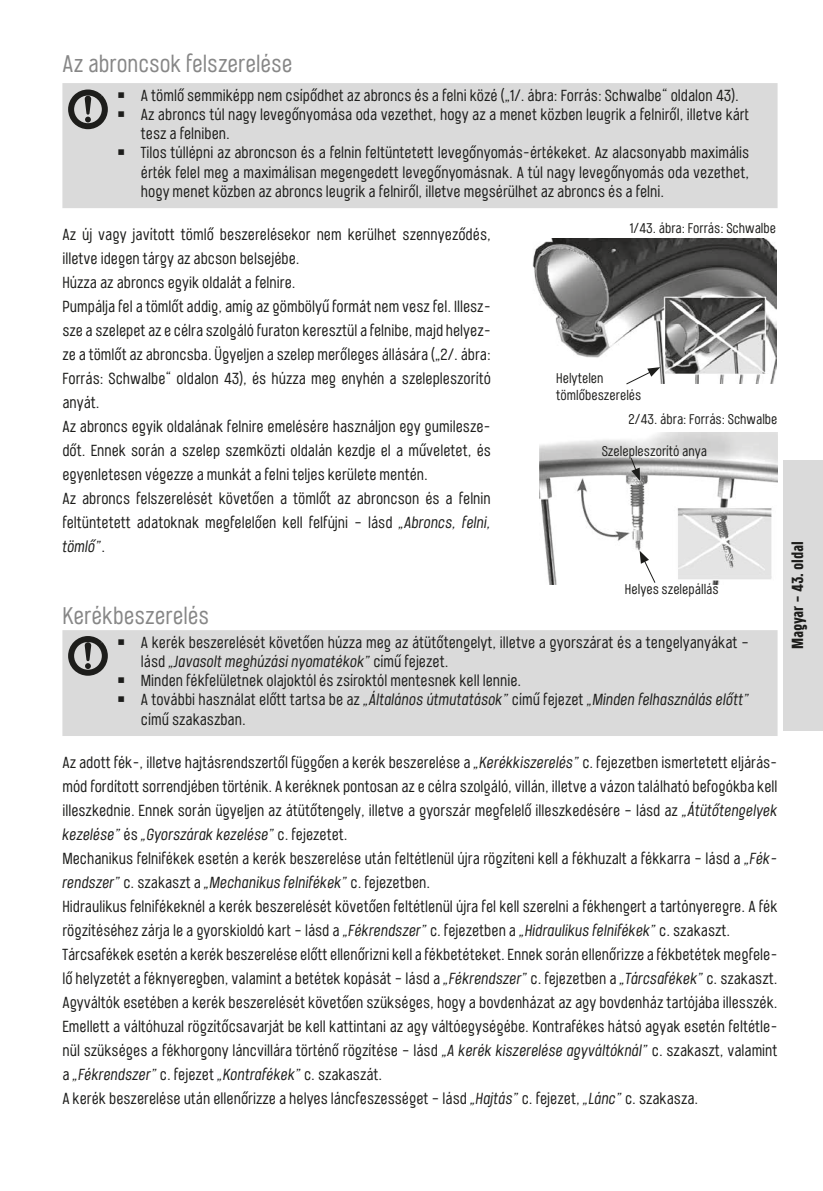
<style>
.page{position:relative;width:823px;height:1191px;background:#fff}
.page>*{position:absolute;margin:0;border:0;box-sizing:border-box;transform-origin:0 0}
.t1{font:24px "Port Condensed";letter-spacing:-.005em;color:#878787}
.t2{font:16px/24px "Port Condensed";color:#1d1d1b}
.t3{font:italic 16px "Port Condensed";color:#1d1d1b}
.t4{font:700 16px "Port Condensed";letter-spacing:-.005em;color:#1d1d1b}
.t5{font:14px/16.8px "Port Condensed";color:#1d1d1b}
.s1{font-style:italic}
.s2{font-style:normal}
</style>
<div class="page">
<div style="left:782px;top:460px;width:40px;height:271px;background:#dadada"></div>
<div style="left:62px;top:83px;width:715px;height:125px;background:#dadada"></div>
<svg style="left:64px;top:86px;width:47px;height:47px;background:#999"></svg>
<img style="left:532px;top:238px;width:243px;height:145px">
<svg style="left:625px;top:367px;width:35px;height:18px"></svg>
<img style="left:539px;top:432px;width:238px;height:152px">
<svg style="left:639px;top:550px;width:16px;height:33px"></svg>
<svg style="left:630px;top:457px;width:9px;height:24px"></svg>
<div style="left:62px;top:630px;width:715px;height:106px;background:#dadada"></div>
<svg style="left:64px;top:633px;width:47px;height:46px;background:#989897"></svg>
<h1 class="t1" style="left:62px;top:48px;width:231px">Az abroncsok felszerelése</h1>
<p class="t2" style="left:118px;top:83px;width:621px">￭ A tömlő semmiképp nem csípődhet az abroncs és a felni közé („1/. ábra: Forrás: Schwalbe“ oldalon 43).</p>
<p class="t2" style="left:118px;top:102px;width:632px">￭ Az abroncs túl nagy levegőnyomása oda vezethet, hogy az a menet közben leugrik a felniről, illetve kárt</p>
<p class="t2" style="left:141px;top:121px;width:90px">tesz a felniben.</p>
<p class="t2" style="left:118px;top:140px;width:632px">￭ Tilos túllépni az abroncson és a felnin feltüntetett levegőnyomás-értékeket. Az alacsonyabb maximális</p>
<p class="t2" style="left:141px;top:160px;width:609px">érték felel meg a maximálisan megengedett levegőnyomásnak. A túl nagy levegőnyomás oda vezethet,</p>
<p class="t2" style="left:141px;top:179px;width:524px">hogy menet közben az abroncs leugrik a felniről, illetve megsérülhet az abroncs és a felni.</p>
<p class="t2" style="left:62px;top:222px;width:430px">Az új vagy javított tömlő beszerelésekor nem kerülhet szennyeződés, illetve idegen tárgy az abcson belsejébe.<br>Húzza az abroncs egyik oldalát a felnire.<br>Pumpálja fel a tömlőt addig, amíg az gömbölyű formát nem vesz fel. Illes - sze a szelepet az e célra szolgáló furaton keresztül a felnibe, majd helyez&shy;ze a tömlőt az abroncsba. Ügyeljen a szelep merőleges állására („2/. ábra:<br>Forrás: Schwalbe“ oldalon 43), és húzza meg enyhén a szelepleszorító anyát.</p>
<p class="t2" style="left:62px;top:414px;width:430px">Az abroncs egyik oldalának felnire emelésére használjon egy gumilesze&shy;dőt. Ennek során a szelep szemközti oldalán kezdje el a műveletet, és egyenletesen végezze a munkát a felni teljes kerülete mentén.<br>Az abroncs felszerelését követően a tömlőt az abroncson és a felnin feltüntetett adatoknak megfelelően kell felfújni – lásd <span class="s1">„Abroncs, felni, tömlő”</span>.</p>
<p class="t5" style="left:629px;top:219px;width:148px">1/43. ábra: Forrás: Schwalbe</p>
<p class="t5" style="left:556px;top:370px;width:87px">Helytelen tömlőbeszerelés</p>
<p class="t5" style="left:628px;top:411px;width:150px">2/43. ábra: Forrás: Schwalbe</p>
<p class="t5" style="left:601px;top:442px;width:107px">Szelepleszorító anya</p>
<p class="t5" style="left:624px;top:581px;width:95px">Helyes szelepállás</p>
<h1 class="t1" style="left:62px;top:600px;width:148px">Kerékbeszerelés</h1>
<p class="t2" style="left:118px;top:630px;width:632px">￭ A kerék beszerelését követően húzza meg az átütőtengelyt, illetve a gyorszárat és a tengelyanyákat –</p>
<p class="t3" style="left:141px;top:651px;width:309px"><span class="s2">lásd</span> „Javasolt meghúzási nyomatékok” <span class="s2">című fejezet.</span></p>
<p class="t2" style="left:118px;top:668px;width:404px">￭ Minden fékfelületnek olajoktól és zsíroktól mentesnek kell lennie.</p>
<p class="t3" style="left:118px;top:689px;width:632px"><span class="s2">￭ A további használat előtt tartsa be az</span> „Általános útmutatások” <span class="s2">című fejezet</span> „Minden felhasználás előtt”</p>
<p class="t2" style="left:141px;top:707px;width:106px">című szakaszban.</p>
<p class="t2" style="left:62px;top:750px;width:716px">Az adott fék-, illetve hajtásrendszertől függően a kerék beszerelése a <span class="s1">„Kerékkiszerelés”</span> c. fejezetben ismertetett eljárás&shy;mód fordított sorrendjében történik. A keréknek pontosan az e célra szolgáló, villán, illetve a vázon található befogókba kell illeszkednie. Ennek során ügyeljen az átütőtengely, illetve a gyorszár megfelelő illeszkedésére – lásd az <span class="s1">„Átütőtengelyek kezelése”</span> és <span class="s1">„Gyorszárak kezelése”</span> c. fejezetet.<br>Mechanikus felnifékek esetén a kerék beszerelése után feltétlenül újra rögzíteni kell a fékhuzalt a fékkarra – lásd a <span class="s1">„Fék&shy;rendszer”</span> c. szakaszt a <span class="s1">„Mechanikus felnifékek”</span> c. fejezetben.<br>Hidraulikus felnifékeknél a kerék beszerelését követően feltétlenül újra fel kell szerelni a fékhengert a tartónyeregre. A fék rögzítéséhez zárja le a gyorskioldó kart – lásd a <span class="s1">„Fékrendszer”</span> c. fejezetben a <span class="s1">„Hidraulikus felnifékek”</span> c. szakaszt.<br>Tárcsafékek esetén a kerék beszerelése előtt ellenőrizni kell a fékbetéteket. Ennek során ellenőrizze a fékbetétek megfele&shy;lő helyzetét a féknyeregben, valamint a betétek kopását – lásd a <span class="s1">„Fékrendszer”</span> c. fejezetben a <span class="s1">„Tárcsafékek”</span> c. szakaszt.<br>Agyváltók esetében a kerék beszerelését követően szükséges, hogy a bovdenházat az agy bovdenház tartójába illesszék.<br>Emellett a váltóhuzal rögzítőcsavarját be kell kattintani az agy váltóegységébe. Kontrafékes hátsó agyak esetén feltétle&shy;nül szükséges a fékhorgony láncvillára történő rögzítése – lásd <span class="s1">„A kerék kiszerelése agyváltóknál”</span> c. szakaszt, valamint a <span class="s1">„Fékrendszer”</span> c. fejezet <span class="s1">„Kontrafékek”</span> c. szakaszát.<br>A kerék beszerelése után ellenőrizze a helyes láncfeszességet – lásd <span class="s1">„Hajtás”</span> c. fejezet, <span class="s1">„Lánc”</span> c. szakasza.</p>
<p class="t4" style="left:786px;top:649px;width:109px;rotate:-90deg">Magyar – 43. oldal</p>
</div>
